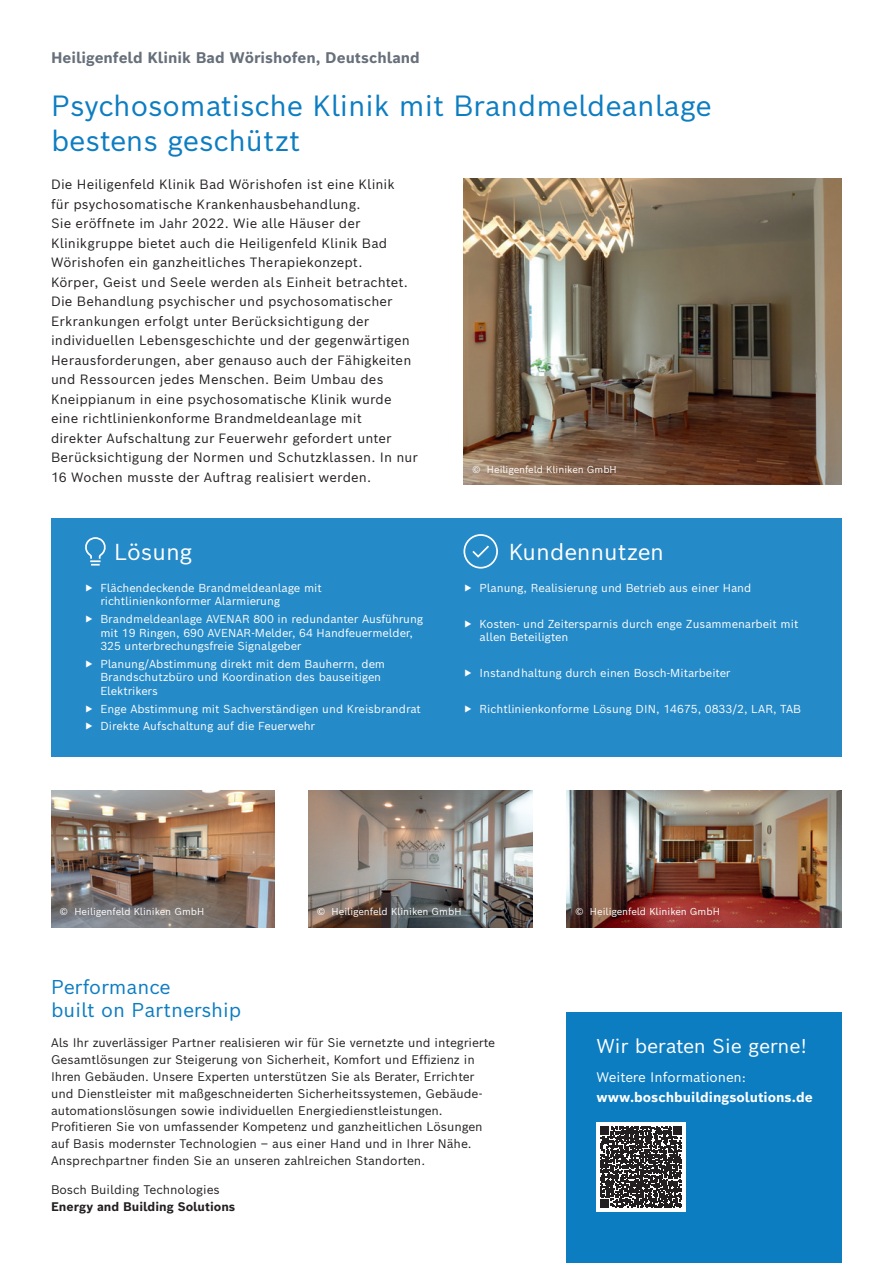
<style>
.page{position:relative;width:893px;height:1263px;background:#fff}
.page>*{position:absolute;margin:0;border:0;box-sizing:border-box;transform-origin:0 0}
.t1{font:28.5px/34.2px "Bosch Sans";color:#0d7dc2}
.t2{font:22.5px "Bosch Sans";color:#fff}
.t3{font:19.5px/23.4px "Bosch Sans";color:#0d7dc2}
.t4{font:19.5px "Bosch Sans";letter-spacing:-.015em;color:#fff}
.t5{font:700 15px "Bosch Sans";color:#666f7a}
.t6{font:700 13.5px "Bosch Sans";color:#fff}
.t7{font:13.5px "Bosch Sans";color:#fff}
.t8{font:13.2px/19.5px "Bosch Sans";letter-spacing:.01em;color:#231f20}
.t9{font:12.15px/16.8px "Bosch Sans";color:#231f20}
.t10{font:700 12.15px "Bosch Sans";color:#231f20}
.t11{font:11.25px/13.5px "Bosch Sans";color:#fff}
.t12{font:9.75px "Bosch Sans";color:#fff}
</style>
<div class="page">
<img style="left:463px;top:179px;width:379px;height:306px">
<div style="left:567px;top:1012px;width:275px;height:251px;background:#0d7dc2"></div>
<div style="left:51px;top:519px;width:791px;height:238px;background:#258ac8"></div>
<svg style="left:463px;top:534px;width:35px;height:35px"></svg>
<svg style="left:85px;top:537px;width:21px;height:29px"></svg>
<div style="left:596px;top:1122px;width:89px;height:90px;background:#fff"></div>
<svg style="left:600px;top:1126px;width:82px;height:82px"></svg>
<img style="left:567px;top:791px;width:275px;height:136px">
<img style="left:51px;top:791px;width:223px;height:136px">
<img style="left:308px;top:791px;width:225px;height:136px">
<p class="t5" style="left:51px;top:45px;width:370px">Heiligenfeld Klinik Bad Wörishofen, Deutschland</p>
<h1 class="t1" style="left:51px;top:86px;width:662px">Psychosomatische Klinik mit Brandmeldeanlage bestens geschützt</h1>
<p class="t8" style="left:51px;top:173px;width:368px">Die Heiligenfeld Klinik Bad Wörishofen ist eine Klinik<br>für psychosomatische Krankenhausbehandlung.<br>Sie eröffnete im Jahr 2022. Wie alle Häuser der Klinikgruppe bietet auch die Heiligenfeld Klinik Bad Wörishofen ein ganzheitliches Therapiekonzept.<br>Körper, Geist und Seele werden als Einheit betrachtet.<br>Die Behandlung psychischer und psychosomatischer Erkrankungen erfolgt unter Berücksichtigung der individuellen Lebensgeschichte und der gegenwärtigen Herausforderungen, aber genauso auch der Fähigkeiten und Ressourcen jedes Menschen. Beim Umbau des Kneippianum in eine psychosomatische Klinik wurde eine richtlinienkonforme Brandmeldeanlage mit<br>direkter Aufschaltung zur Feuerwehr gefordert unter Berücksichtigung der Normen und Schutzklassen. In nur 16 Wochen musste der Auftrag realisiert werden.</p>
<h2 class="t2" style="left:114px;top:533px;width:80px">Lösung</h2>
<p class="t11" style="left:100px;top:580px;width:223px;text-indent:-15px">▶ Flächendeckende Brandmeldeanlage mit richtlinienkonformer Alarmierung</p>
<p class="t11" style="left:100px;top:611px;width:324px;text-indent:-15px">▶ Brandmeldeanlage AVENAR 800 in redundanter Ausführung mit 19 Ringen, 690 AVENAR-Melder, 64 Handfeuermelder,<br>325 unterbrechungsfreie Signalgeber</p>
<p class="t11" style="left:100px;top:656px;width:286px;text-indent:-15px">▶ Planung/Abstimmung direkt mit dem Bauherrn, dem<br>Brandschutzbüro und Koordination des bauseitigen<br>Elektrikers</p>
<p class="t11" style="left:85px;top:699px;width:337px;line-height:17.7px">▶ Enge Abstimmung mit Sachverständigen und Kreisbrandrat ▶ Direkte Aufschaltung auf die Feuerwehr</p>
<p class="t12" style="left:472px;top:461px;width:146px">© Heiligenfeld Kliniken GmbH</p>
<h2 class="t2" style="left:509px;top:533px;width:157px">Kundennutzen</h2>
<p class="t11" style="left:464px;top:580px;width:289px">▶ Planung, Realisierung und Betrieb aus einer Hand</p>
<p class="t11" style="left:480px;top:616px;width:320px;text-indent:-15px">▶ Kosten- und Zeitersparnis durch enge Zusammenarbeit mit allen Beteiligten</p>
<p class="t11" style="left:464px;top:665px;width:268px">▶ Instandhaltung durch einen Bosch-Mitarbeiter</p>
<p class="t11" style="left:464px;top:701px;width:338px">▶ Richtlinienkonforme Lösung DIN, 14675, 0833/2, LAR, TAB</p>
<p class="t12" style="left:60px;top:903px;width:146px">© Heiligenfeld Kliniken GmbH</p>
<p class="t12" style="left:317px;top:903px;width:146px">© Heiligenfeld Kliniken GmbH</p>
<p class="t12" style="left:575px;top:903px;width:146px">© Heiligenfeld Kliniken GmbH</p>
<h3 class="t3" style="left:51px;top:973px;width:192px">Performance<br>built on Partnership</h3>
<p class="t9" style="left:51px;top:1033px;width:446px">Als Ihr zuverlässiger Partner realisieren wir für Sie vernetzte und integrierte Gesamtlösungen zur Steigerung von Sicherheit, Komfort und Effizienz in Ihren Gebäuden. Unsere Experten unterstützen Sie als Berater, Errichter und Dienstleister mit maßgeschneiderten Sicherheitssystemen, Gebäude&shy;automationslösungen sowie individuellen Energiedienstleistungen.<br>Profitieren Sie von umfassender Kompetenz und ganzheitlichen Lösungen auf Basis modernster Technologien – aus einer Hand und in Ihrer Nähe.<br>Ansprechpartner finden Sie an unseren zahlreichen Standorten.</p>
<p class="t9" style="left:51px;top:1180px;width:170px">Bosch Building Technologies</p>
<p class="t10" style="left:51px;top:1196px;width:186px">Energy and Building Solutions</p>
<h3 class="t4" style="left:596px;top:1030px;width:212px">Wir beraten Sie gerne!</h3>
<p class="t7" style="left:596px;top:1066px;width:151px">Weitere Informationen:</p>
<p class="t6" style="left:596px;top:1085px;width:218px">www.boschbuildingsolutions.de</p>
</div>
